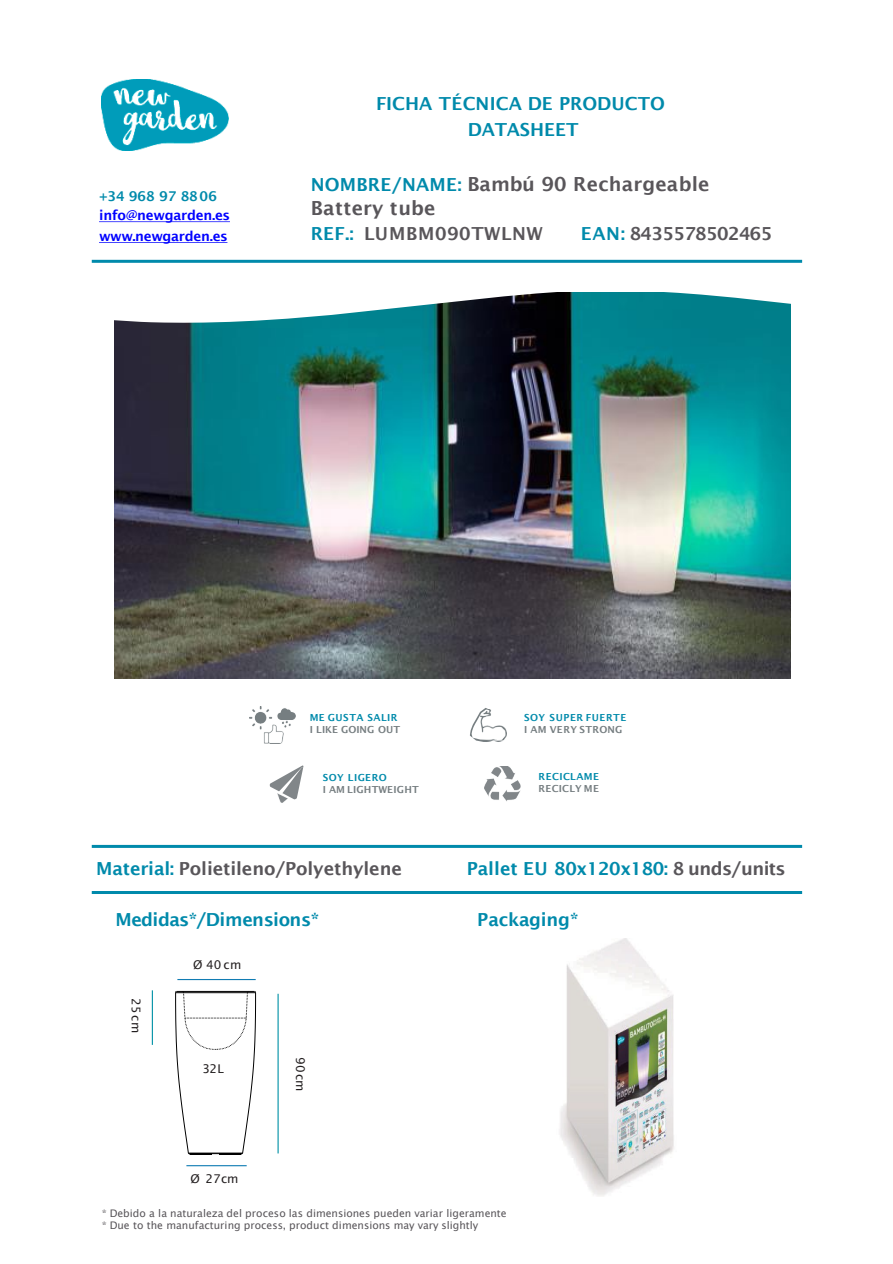
<style>
.page{position:relative;width:893px;height:1264px;background:#fff}
.page>*{position:absolute;margin:0;border:0;box-sizing:border-box;transform-origin:0 0}
.t1{font:600 19.5px/23.4px "Lucida Sans";letter-spacing:.005em;color:#59565a}
.t2{font:600 18px/25.5px "Lucida Sans";letter-spacing:-.015em;color:#008aab;text-align:center}
.t3{font:600 18px "Lucida Sans";letter-spacing:-.005em;color:#59565a}
.t4{font:600 18px "Lucida Sans";letter-spacing:-.035em;color:#008aab}
.t5{font:600 18px "Lucida Sans";letter-spacing:.03em;color:#59565a}
.t6{font:600 18px "Lucida Sans";letter-spacing:-.03em;color:#59565a}
.t7{font:600 13.5px/20.7px "Lucida Sans";letter-spacing:-.025em;color:#00f}
.t8{font:600 13.5px "Lucida Sans";color:#008aab}
.t9{font:12px "Lucida Sans";letter-spacing:.01em;color:#231f20}
.t10{font:10.5px/12.6px "Lucida Sans Unicode";color:#59565a}
.t11{font:600 9.75px "Lucida Sans";letter-spacing:.015em;color:#767e81}
.t12{font:600 9.75px "Lucida Sans";letter-spacing:.05em;color:#008aab}
.s1{font-size:18px;color:#008aab}
.s2{color:#008aab}
.s3{color:#59565a}
</style>
<div class="page">
<img style="left:102px;top:79px;width:127px;height:72px">
<img style="left:114px;top:323px;width:676px;height:355px">
<img style="left:559px;top:938px;width:115px;height:258px">
<svg style="left:114px;top:292px;width:677px;height:31px"></svg>
<hr style="left:92px;top:260px;width:710px;height:3px;background:#008aab">
<hr style="left:92px;top:845px;width:710px;height:3px;background:#008aab">
<hr style="left:92px;top:891px;width:710px;height:3px;background:#008aab">
<svg style="left:99px;top:221px;width:131px;height:1px"></svg>
<svg style="left:99px;top:242px;width:128px;height:1px"></svg>
<hr style="left:277px;top:994px;width:1px;height:159px;background:#0091a6">
<hr style="left:152px;top:990px;width:1px;height:55px;background:#0091a6">
<hr style="left:186px;top:1165px;width:61px;height:1px;background:#107cb3">
<hr style="left:177px;top:979px;width:79px;height:1px;background:#107cb3">
<img style="left:484px;top:766px;width:36px;height:35px">
<svg style="left:270px;top:765px;width:33px;height:37px"></svg>
<svg style="left:470px;top:708px;width:21px;height:34px"></svg>
<img style="left:480px;top:710px;width:26px;height:32px">
<img style="left:249px;top:707px;width:46px;height:36px">
<svg style="left:175px;top:990px;width:81px;height:165px"></svg>
<p class="t8" style="left:99px;top:190px;width:119px">+34 968 97 8806</p>
<p class="t7" style="left:99px;top:206px;width:133px">info@newgarden.es www.newgarden.es</p>
<h2 class="t2" style="left:376px;top:92px;width:290px">FICHA TÉCNICA DE PRODUCTO<br>DATASHEET</h2>
<h1 class="t1" style="left:310px;top:174px;width:400px"><span class="s1">NOMBRE/NAME:</span> Bambú 90 Rechargeable<br>Battery tube</h1>
<h2 class="t5" style="left:310px;top:226px;width:233px"><span class="s2">REF.:</span> LUMBM090TWLNW</h2>
<h2 class="t6" style="left:580px;top:226px;width:193px"><span class="s2">EAN:</span> 8435578502465</h2>
<p class="t12" style="left:310px;top:713px;width:89px">ME GUSTA SALIR</p>
<p class="t11" style="left:310px;top:725px;width:92px">I LIKE GOING OUT</p>
<p class="t12" style="left:323px;top:773px;width:66px">SOY LIGERO</p>
<p class="t11" style="left:323px;top:785px;width:97px">I AM LIGHTWEIGHT</p>
<p class="t12" style="left:524px;top:713px;width:103px">SOY SUPER FUERTE</p>
<p class="t11" style="left:524px;top:725px;width:100px">I AM VERY STRONG</p>
<p class="t12" style="left:538px;top:772px;width:62px">RECICLAME</p>
<p class="t11" style="left:538px;top:784px;width:62px">RECICLY ME</p>
<h2 class="t3" style="left:96px;top:861px;width:307px"><span class="s2">Material:</span> Polietileno/Polyethylene</h2>
<h2 class="t2" style="left:466px;top:857px;width:320px">Pallet EU 80x120x180: <span class="s3">8 unds/units</span></h2>
<h2 class="t4" style="left:115px;top:911px;width:205px">Medidas*/Dimensions*</h2>
<h2 class="t2" style="left:477px;top:907px;width:103px">Packaging*</h2>
<p class="t9" style="left:143px;top:998px;width:36px;rotate:90deg">25 cm</p>
<p class="t9" style="left:193px;top:957px;width:50px">Ø 40cm</p>
<p class="t9" style="left:202px;top:1062px;width:23px">32L</p>
<p class="t9" style="left:307px;top:1057px;width:36px;rotate:90deg">90 cm</p>
<p class="t9" style="left:190px;top:1172px;width:50px">Ø 27cm</p>
<p class="t10" style="left:102px;top:1207px;width:406px">* Debido a la naturaleza del proceso las dimensiones pueden variar ligeramente * Due to the manufacturing process, product dimensions may vary slightly</p>
</div>
